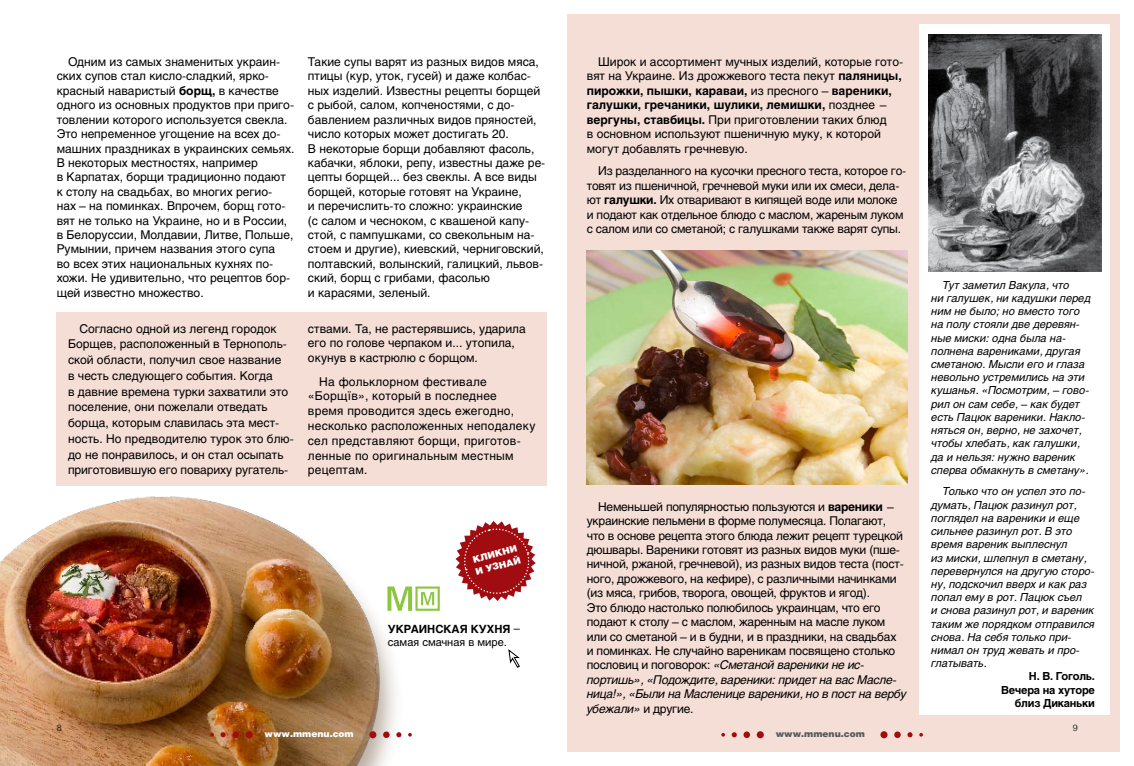
<style>
.page{position:relative;width:1134px;height:766px;background:#fff}
.page>*{position:absolute;margin:0;border:0;box-sizing:border-box;transform-origin:0 0}
.t1{font:12px/14.4px "Helios";color:#000}
.t2{font:12px/14.4px "Helios";letter-spacing:-.02em;color:#000}
.t3{font:12px/14.8px "Helios";letter-spacing:.02em;color:#000}
.t4{font:700 11.2px "Helios";color:#000}
.t5{font:italic 11px/13.2px "Helios";color:#000}
.t6{font:700 11px/13.2px "Helios";letter-spacing:-.02em;color:#000;text-align:right}
.t7{font:11px "Helios";color:#000}
.t8{font:900 9.1px/11.9px "Helios";color:#fff}
.t9{font:900 9px "Helios";color:#fff}
.t10{font:900 9px "Helios";color:#58595b}
.t11{font:300 9px "Helios";color:#000}
.s1{font-weight:700}
.s2{font-weight:400;font-size:11px}
.s3{font-style:italic}
</style>
<div class="page">
<div style="left:567px;top:14px;width:553px;height:737px;background:#f4ded6"></div>
<div style="left:919px;top:25px;width:191px;height:689px;background:#fff"></div>
<img style="left:928px;top:35px;width:173px;height:237px">
<img style="left:0;top:496px;width:389px;height:269px">
<div style="left:57px;top:312px;width:490px;height:173px;background:#f4ded6"></div>
<svg style="left:387px;top:586px;width:53px;height:24px"></svg>
<svg style="left:508px;top:649px;width:12px;height:19px"></svg>
<svg style="left:455px;top:521px;width:81px;height:80px"></svg>
<img style="left:587px;top:250px;width:320px;height:235px">
<div style="left:246px;top:731px;width:7px;height:7px;background:#a10c10;border-radius:50%"></div>
<div style="left:232px;top:731px;width:7px;height:6px;background:#a10c10;border-radius:50%"></div>
<svg style="left:221px;top:732px;width:5px;height:5px"></svg>
<svg style="left:210px;top:732px;width:4px;height:4px"></svg>
<div style="left:369px;top:731px;width:7px;height:7px;background:#a10c10;border-radius:50%"></div>
<div style="left:383px;top:731px;width:7px;height:6px;background:#a10c10;border-radius:50%"></div>
<svg style="left:396px;top:732px;width:5px;height:5px"></svg>
<svg style="left:408px;top:733px;width:4px;height:3px"></svg>
<div style="left:757px;top:731px;width:7px;height:7px;background:#a10c10;border-radius:50%"></div>
<div style="left:743px;top:731px;width:7px;height:6px;background:#a10c10;border-radius:50%"></div>
<svg style="left:732px;top:732px;width:5px;height:5px"></svg>
<svg style="left:721px;top:733px;width:4px;height:3px"></svg>
<div style="left:880px;top:731px;width:7px;height:7px;background:#a10c10;border-radius:50%"></div>
<div style="left:894px;top:731px;width:7px;height:6px;background:#a10c10;border-radius:50%"></div>
<svg style="left:907px;top:732px;width:5px;height:5px"></svg>
<svg style="left:919px;top:733px;width:4px;height:3px"></svg>
<p class="t1" style="left:57px;top:54px;width:239px;text-indent:11px">Одним из самых знаменитых украин&shy;ских супов стал кисло-сладкий, ярко&shy;красный наваристый <span class="s1">борщ,</span> в качестве одного из основных продуктов при приго&shy;товлении которого используется свекла.<br>Это непременное угощение на всех до&shy;машних праздниках в украинских семьях.<br>В некоторых местностях, например<br>в Карпатах, борщи традиционно подают к столу на свадьбах, во многих регио&shy;нах – на поминках. Впрочем, борщ гото&shy;вят не только на Украине, но и в России, в Белоруссии, Молдавии, Литве, Польше, Румынии, причем названия этого супа<br>во всех этих национальных кухнях по&shy;хожи. Не удивительно, что рецептов бор&shy;щей известно множество.</p>
<p class="t1" style="left:308px;top:54px;width:239px">Такие супы варят из разных видов мяса, птицы (кур, уток, гусей) и даже колбас&shy;ных изделий. Известны рецепты борщей с рыбой, салом, копченостями, с до&shy;бавлением различных видов пряностей, число которых может достигать 20.<br>В некоторые борщи добавляют фасоль, кабачки, яблоки, репу, известны даже ре&shy;цепты борщей... без свеклы. А все виды борщей, которые готовят на Украине,<br>и перечислить-то сложно: украинские<br>(с салом и чесноком, с квашеной капу&shy;стой, с пампушками, со свекольным на&shy;стоем и другие), киевский, черниговский, полтавский, волынский, галицкий, львов&shy;ский, борщ с грибами, фасолью<br>и карасями, зеленый.</p>
<p class="t1" style="left:587px;top:54px;width:318px;text-indent:11px">Широк и ассортимент мучных изделий, которые гото&shy;вят на Украине. Из дрожжевого теста пекут <span class="s1">паляницы, пирожки, пышки, караваи,</span> из пресного – <span class="s1">вареники, галушки, гречаники, шулики, лемишки,</span> позднее – <span class="s1">вергуны, ставбицы.</span> При приготовлении таких блюд<br>в основном используют пшеничную муку, к которой могут добавлять гречневую.</p>
<p class="t2" style="left:587px;top:164px;width:321px;text-indent:11px">Из разделанного на кусочки пресного теста, которое го&shy;товят из пшеничной, гречневой муки или их смеси, дела&shy;ют <span class="s1">галушки.</span> Их отваривают в кипящей воде или молоке и подают как отдельное блюдо с маслом, жареным луком с салом или со сметаной; с галушками также варят супы.</p>
<p class="t1" style="left:68px;top:320px;width:227px;line-height:15.7px;text-indent:11px">Согласно одной из легенд городок Борщев, расположенный в Тернополь&shy;ской области, получил свое название<br>в честь следующего события. Когда<br>в давние времена турки захватили это поселение, они пожелали отведать борща, которым славилась эта мест&shy;ность. Но предводителю турок это блю&shy;до не понравилось, и он стал осыпать приготовившую его повариху ругатель-</p>
<p class="t1" style="left:308px;top:321px;width:219px;line-height:14.8px">ствами. Та, не растерявшись, ударила его по голове черпаком и... утопила, окунув в кастрюлю с борщом.</p>
<p class="t3" style="left:308px;top:373px;width:229px;text-indent:11px">На фольклорном фестивале «Борщїв», который в последнее<br>время проводится здесь ежегодно, несколько расположенных неподалеку сел представляют борщи, приготов&shy;ленные по оригинальным местным рецептам.</p>
<p class="t8" style="left:471px;top:553px;width:48px;rotate:-15deg">кликни и узнай</p>
<p class="t4" style="left:388px;top:622px;width:134px">Украинская кухня <span class="s2">–</span></p>
<p class="t7" style="left:388px;top:635px;width:121px">самая смачная в мире.</p>
<p class="t2" style="left:587px;top:499px;width:321px;text-indent:11px">Неменьшей популярностью пользуются и <span class="s1">вареники</span> – украинские пельмени в форме полумесяца. Полагают, что в основе рецепта этого блюда лежит рецепт турецкой дюшвары. Вареники готовят из разных видов муки (пше&shy;ничной, ржаной, гречневой), из разных видов теста (пост&shy;ного, дрожжевого, на кефире), с различными начинками (из мяса, грибов, творога, овощей, фруктов и ягод).<br>Это блюдо настолько полюбилось украинцам, что его подают к столу – с маслом, жаренным на масле луком или со сметаной – и в будни, и в праздники, на свадьбах<br>и поминках. Не случайно вареникам посвящено столько пословиц и поговорок: <span class="s3">«Сметаной вареники не ис&shy;портишь», «Подождите, вареники: придет на вас Масле&shy;ница!», «Были на Масленице вареники, но в пост на вербу убежали»</span> и другие.</p>
<p class="t5" style="left:931px;top:278px;width:161px;text-indent:11px">Тут заметил Вакула, что<br>ни галушек, ни кадушки перед ним не было; но вместо того на полу стояли две деревян&shy;ные миски: одна была на&shy;полнена варениками, другая сметаною. Мысли его и глаза невольно устремились на эти кушанья. «Посмотрим, – гово&shy;рил он сам себе, – как будет есть Пацюк вареники. Накло&shy;няться он, верно, не захочет, чтобы хлебать, как галушки, да и нельзя: нужно вареник сперва обмакнуть в сметану».</p>
<p class="t5" style="left:931px;top:484px;width:165px;text-indent:11px">Только что он успел это по&shy;думать, Пацюк разинул рот, поглядел на вареники и еще сильнее разинул рот. В это время вареник выплеснул<br>из миски, шлепнул в сметану, перевернулся на другую сторо&shy;ну, подскочил вверх и как раз попал ему в рот. Пацюк съел<br>и снова разинул рот, и вареник таким же порядком отправился снова. На себя только при&shy;нимал он труд жевать и про&shy;глатывать.</p>
<p class="t6" style="left:1001px;top:669px;width:95px">Н. В. Гоголь.<br>Вечера на хуторе близ Диканьки</p>
<p class="t11" style="left:57px;top:722px;width:7px">8</p>
<p class="t11" style="left:1073px;top:722px;width:7px">9</p>
<p class="t9" style="left:265px;top:727px;width:91px">www.mmenu.com</p>
<p class="t10" style="left:776px;top:727px;width:91px">www.mmenu.com</p>
</div>
